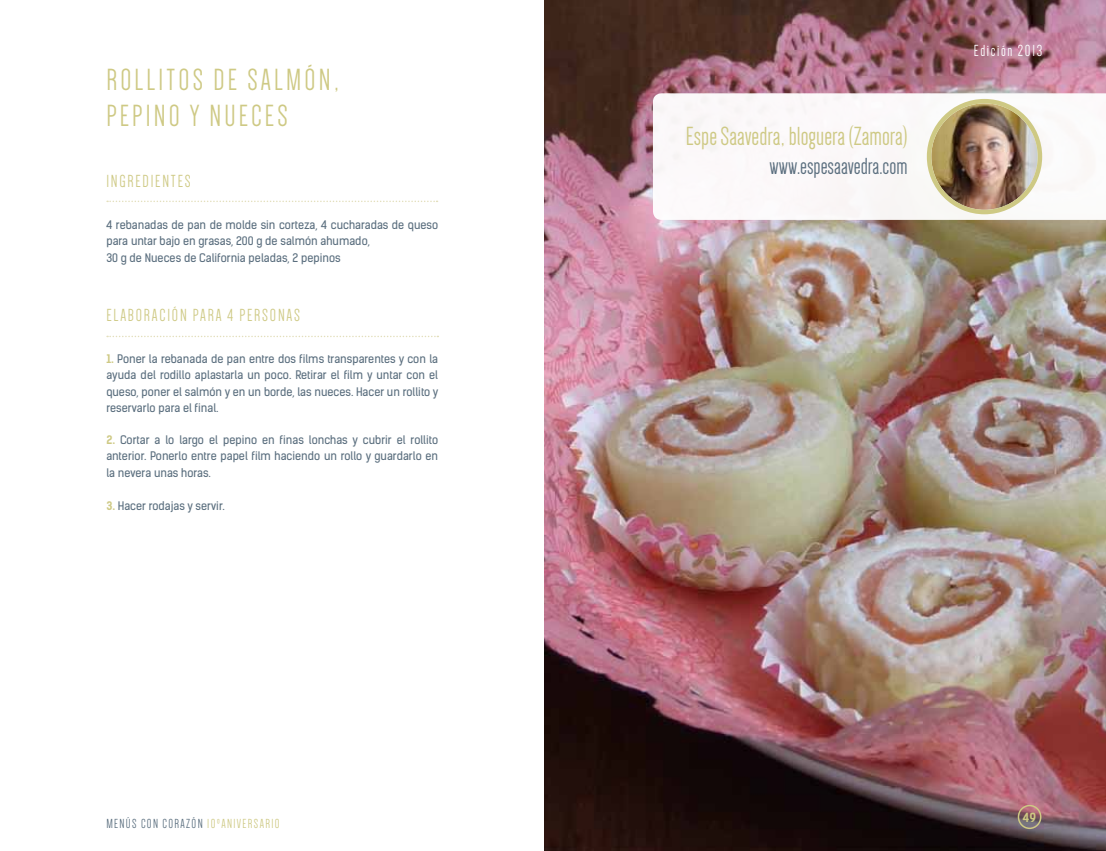
<style>
.page{position:relative;width:1106px;height:851px;background:#fff}
.page>*{position:absolute;margin:0;border:0;box-sizing:border-box;transform-origin:0 0}
.t1{font:31.5px "Dense";color:#cec984}
.t2{font:27px "Dense";color:#cec984}
.t3{font:24px "Dense";color:#5a6e7e}
.t4{font:18px "Dense";letter-spacing:.1em;color:#cec984}
.t5{font:16.5px "Dense";letter-spacing:.1em;color:#fff}
.t6{font:13.5px "Dense";letter-spacing:.1em;color:#5a6e7e}
.t7{font:700 12px "Kelson Sans";color:#cec984}
.t8{font:11.25px/16.5px "Kelson Sans";color:#5a6e7e;text-align:justify}
.s1{font-weight:700;color:#cec984}
.s2{color:#cec984}
</style>
<div class="page">
<img style="left:544px;top:0;width:562px;height:850px">
<div style="left:1017px;top:804px;width:24px;height:24px;border:2px solid #cec984;border-radius:50%"></div>
<svg style="left:107px;top:200px;width:330px;height:2px"></svg>
<svg style="left:107px;top:335px;width:331px;height:2px"></svg>
<svg style="left:653px;top:93px;width:453px;height:127px"></svg>
<img style="left:931px;top:103px;width:106px;height:107px;border-radius:53px">
<div style="left:926px;top:99px;width:116px;height:115px;border:4px solid #cec984;border-radius:50%"></div>
<h1 class="t1" style="left:106px;top:64px;width:27px">Rollitos</h1>
<h1 class="t1" style="left:213px;top:64px;width:48px">de salm</h1>
<h1 class="t1" style="left:304px;top:64px;width:36px">ón,</h1>
<h1 class="t1" style="left:106px;top:100px;width:13px">pepino</h1>
<h1 class="t1" style="left:190px;top:100px;width:34px">y nueces</h1>
<h3 class="t4" style="left:106px;top:172px;width:13px">Ingredientes</h3>
<p class="t8" style="left:106px;top:216px;width:333px;text-align:left">4 rebanadas de pan de molde sin corteza, 4 cucharadas de queso para untar bajo en grasas, 200 g de salmón ahumado,<br>30 g de Nueces de California peladas, 2 pepinos</p>
<h3 class="t4" style="left:106px;top:306px;width:15px">Elaboraci</h3>
<h3 class="t4" style="left:172px;top:306px;width:129px">ón PARA 4 PERSONAS</h3>
<p class="t8" style="left:106px;top:350px;width:333px"><span class="s1">1.</span> Poner la rebanada de pan entre dos films transparentes y con la ayuda del rodillo aplastarla un poco. Retirar el film y untar con el queso, poner el salmón y en un borde, las nueces. Hacer un rollito y reservarlo para el final.</p>
<p class="t8" style="left:106px;top:431px;width:333px"><span class="s1">2.</span> Cortar a lo largo el pepino en finas lonchas y cubrir el rollito anterior. Ponerlo entre papel film haciendo un rollo y guardarlo en la nevera unas horas.</p>
<p class="t8" style="left:106px;top:497px;width:120px"><span class="s1">3.</span> Hacer rodajas y servir.</p>
<p class="t6" style="left:106px;top:816px;width:175px">MENÚS CON CORAZÓN <span class="s2">10ºANIVERSARIO</span></p>
<h2 class="t2" style="left:686px;top:123px;width:223px">Espe Saavedra, bloguera (Zamora)</h2>
<h3 class="t3" style="left:769px;top:154px;width:139px">www.espesaavedra.com</h3>
<h3 class="t5" style="left:973px;top:43px;width:70px">Edición 2013</h3>
<p class="t7" style="left:1022px;top:809px;width:15px">49</p>
</div>
